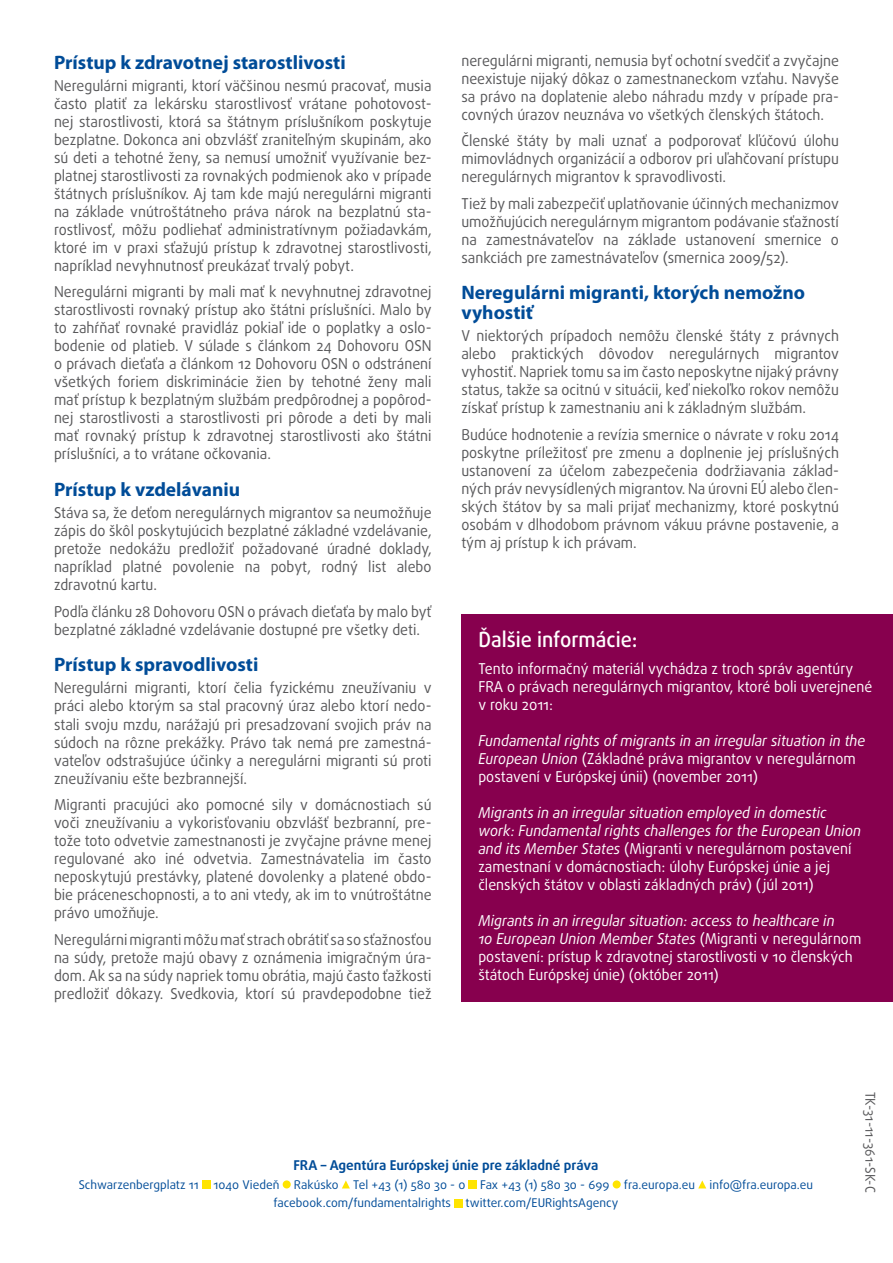
<style>
.page{position:relative;width:893px;height:1263px;background:#fff}
.page>*{position:absolute;margin:0;border:0;box-sizing:border-box;transform-origin:0 0}
.body{font:500 21px "Daxline Pro";color:#fff;scale:.95 1}
.sous-titre{font:700 19.5px/19.5px "Myriad Pro";color:#004c98}
.body-2{font:15px/18px "Daxline Pro";color:#58585a;text-align:justify;scale:.95 1}
.further_info{font:15px/18px "Daxline Pro";color:#fff;scale:.95 1}
.t1{font:700 13.5px "Daxline Pro";color:#004c98}
.further_info-2{font:13.5px "Daxline Pro";color:#58585a;scale:.95 1}
.t2{font:12px "Daxline Pro";color:#004c98}
.s1{font-style:italic}
</style>
<div class="page">
<div style="left:461px;top:614px;width:432px;height:387px;background:#87004e"></div>
<div style="left:202px;top:1180px;width:8px;height:8px;background:#ffe400"></div>
<div style="left:283px;top:1180px;width:8px;height:8px;background:#ffe400;border-radius:50%"></div>
<svg style="left:342px;top:1180px;width:8px;height:8px"></svg>
<div style="left:469px;top:1180px;width:8px;height:8px;background:#ffe400"></div>
<div style="left:613px;top:1180px;width:8px;height:8px;background:#ffe400;border-radius:50%"></div>
<svg style="left:698px;top:1180px;width:8px;height:8px"></svg>
<div style="left:454px;top:1199px;width:8px;height:8px;background:#ffe400"></div>
<p class="sous-titre" style="left:54px;top:52px;width:293px">Prístup k zdravotnej starostlivosti</p>
<p class="body-2" style="left:54px;top:77px;width:399px">Neregulárni migranti, ktorí väčšinou nesmú pracovať, musia často platiť za lekársku starostlivosť vrátane pohotovost&shy;nej starostlivosti, ktorá sa štátnym príslušníkom poskytuje bezplatne. Dokonca ani obzvlášť zraniteľným skupinám, ako sú deti a tehotné ženy, sa nemusí umožniť využívanie bez&shy;platnej starostlivosti za rovnakých podmienok ako v prípade štátnych príslušníkov. Aj tam kde majú neregulárni migranti na základe vnútroštátneho práva nárok na bezplatnú sta&shy;rostlivosť, môžu podliehať administratívnym požiadavkám, ktoré im v praxi sťažujú prístup k zdravotnej starostlivosti, napríklad nevyhnutnosť preukázať trvalý pobyt.</p>
<p class="body-2" style="left:54px;top:283px;width:399px">Neregulárni migranti by mali mať k nevyhnutnej zdravotnej starostlivosti rovnaký prístup ako štátni príslušníci. Malo by to zahŕňať rovnaké pravidláz pokiaľ ide o poplatky a oslo&shy;bodenie od platieb. V súlade s článkom 24 Dohovoru OSN o právach dieťaťa a článkom 12 Dohovoru OSN o odstránení všetkých foriem diskriminácie žien by tehotné ženy mali mať prístup k bezplatným službám predpôrodnej a popôrod&shy;nej starostlivosti a starostlivosti pri pôrode a deti by mali mať rovnaký prístup k zdravotnej starostlivosti ako štátni príslušníci, a to vrátane očkovania.</p>
<p class="sous-titre" style="left:54px;top:479px;width:188px">Prístup k vzdelávaniu</p>
<p class="body-2" style="left:54px;top:504px;width:399px">Stáva sa, že deťom neregulárnych migrantov sa neumožňuje zápis do škôl poskytujúcich bezplatné základné vzdelávanie, pretože nedokážu predložiť požadované úradné doklady, napríklad platné povolenie na pobyt, rodný list alebo zdravotnú kartu.</p>
<p class="body-2" style="left:54px;top:602px;width:399px">Podľa článku 28 Dohovoru OSN o právach dieťaťa by malo byť bezplatné základné vzdelávanie dostupné pre všetky deti.</p>
<p class="sous-titre" style="left:54px;top:654px;width:206px">Prístup k spravodlivosti</p>
<p class="body-2" style="left:54px;top:679px;width:399px">Neregulárni migranti, ktorí čelia fyzickému zneužívaniu v práci alebo ktorým sa stal pracovný úraz alebo ktorí nedo&shy;stali svoju mzdu, narážajú pri presadzovaní svojich práv na súdoch na rôzne prekážky. Právo tak nemá pre zamestná&shy;vateľov odstrašujúce účinky a neregulárni migranti sú proti zneužívaniu ešte bezbrannejší.</p>
<p class="body-2" style="left:54px;top:796px;width:399px">Migranti pracujúci ako pomocné sily v domácnostiach sú voči zneužívaniu a vykorisťovaniu obzvlášť bezbranní, pre&shy;tože toto odvetvie zamestnanosti je zvyčajne právne menej regulované ako iné odvetvia. Zamestnávatelia im často neposkytujú prestávky, platené dovolenky a platené obdo&shy;bie práceneschopnosti, a to ani vtedy, ak im to vnútroštátne právo umožňuje.</p>
<p class="body-2" style="left:54px;top:930px;width:399px">Neregulárni migranti môžu mať strach obrátiť sa so sťažnosťou na súdy, pretože majú obavy z oznámenia imigračným úra&shy;dom. Ak sa na súdy napriek tomu obrátia, majú často ťažkosti predložiť dôkazy. Svedkovia, ktorí sú pravdepodobne tiež</p>
<p class="body-2" style="left:461px;top:51px;width:399px">neregulárni migranti, nemusia byť ochotní svedčiť a zvyčajne neexistuje nijaký dôkaz o zamestnaneckom vzťahu. Navyše sa právo na doplatenie alebo náhradu mzdy v prípade pra&shy;covných úrazov neuznáva vo všetkých členských štátoch.</p>
<p class="body-2" style="left:461px;top:132px;width:399px">Členské štáty by mali uznať a podporovať kľúčovú úlohu mimovládnych organizácií a odborov pri uľahčovaní prístupu neregulárnych migrantov k spravodlivosti.</p>
<p class="body-2" style="left:461px;top:194px;width:399px">Tiež by mali zabezpečiť uplatňovanie účinných mechanizmov umožňujúcich neregulárnym migrantom podávanie sťažností na zamestnávateľov na základe ustanovení smernice o sankciách pre zamestnávateľov (smernica 2009/52).</p>
<p class="sous-titre" style="left:461px;top:282px;width:345px">Neregulárni migranti, ktorých nemožno vyhostiť</p>
<p class="body-2" style="left:461px;top:327px;width:399px">V niektorých prípadoch nemôžu členské štáty z právnych alebo praktických dôvodov neregulárnych migrantov vyhostiť. Napriek tomu sa im často neposkytne nijaký právny status, takže sa ocitnú v situácii, keď niekoľko rokov nemôžu získať prístup k zamestnaniu ani k základným službám.</p>
<p class="body-2" style="left:461px;top:425px;width:399px">Budúce hodnotenie a revízia smernice o návrate v roku 2014 poskytne príležitosť pre zmenu a doplnenie jej príslušných ustanovení za účelom zabezpečenia dodržiavania základ&shy;ných práv nevysídlených migrantov. Na úrovni EÚ alebo člen&shy;ských štátov by sa mali prijať mechanizmy, ktoré poskytnú osobám v dlhodobom právnom vákuu právne postavenie, a tým aj prístup k ich právam.</p>
<p class="body" style="left:478px;top:626px;width:169px">Ďalšie informácie:</p>
<p class="further_info" style="left:478px;top:660px;width:416px">Tento informačný materiál vychádza z troch správ agentúry<br>FRA o právach neregulárnych migrantov, ktoré boli uverejnené v roku 2011:</p>
<p class="further_info" style="left:478px;top:732px;width:409px"><span class="s1">Fundamental rights of migrants in an irregular situation in the<br>European Union</span> (Základné práva migrantov v neregulárnom postavení v Európskej únii) (november 2011)</p>
<p class="further_info" style="left:478px;top:804px;width:404px"><span class="s1">Migrants in an irregular situation employed in domestic work: Fundamental rights challenges for the European Union and its Member States</span> (Migranti v neregulárnom postavení zamestnaní v domácnostiach: úlohy Európskej únie a jej členských štátov v oblasti základných práv) (júl 2011)</p>
<p class="further_info" style="left:478px;top:912px;width:405px"><span class="s1">Migrants in an irregular situation: access to healthcare in<br>10 European Union Member States</span> (Migranti v neregulárnom postavení: prístup k zdravotnej starostlivosti v 10 členských štátoch Európskej únie) (október 2011)</p>
<p class="t1" style="left:293px;top:1156px;width:307px">FRA – Agentúra Európskej únie pre základné práva</p>
<p class="t2" style="left:79px;top:1176px;width:736px">Schwarzenbergplatz 11 1040 Viedeň Rakúsko Tel +43 (1) 580 30 - 0 Fax +43 (1) 580 30 - 699 fra.europa.eu info@fra.europa.eu</p>
<p class="t2" style="left:274px;top:1195px;width:346px">facebook.com/fundamentalrights twitter.com/EURightsAgency</p>
<p class="further_info-2" style="left:879px;top:1092px;width:107px;rotate:90deg">TK-31-11-361-SK-C</p>
</div>
